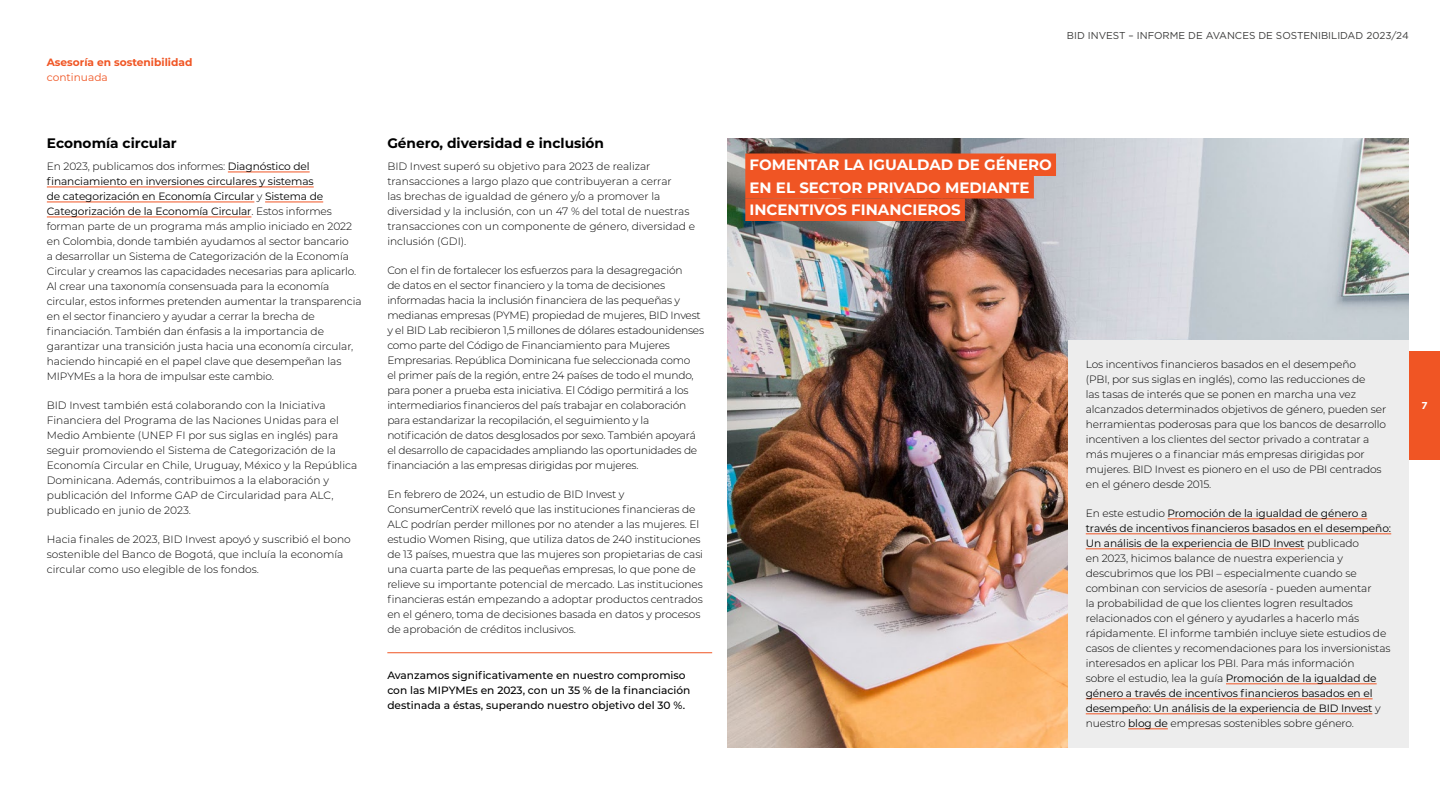
<style>
.page{position:relative;width:1440px;height:810px;background:#fff}
.page>*{position:absolute;margin:0;border:0;box-sizing:border-box;transform-origin:0 0}
.t1{font:700 15px/22.5px "Montserrat";color:#fff}
.t2{font:700 13.75px "Montserrat";color:#000}
.t3{font:300 10.62px/15px "Montserrat";letter-spacing:-.01em;color:#000}
.t4{font:500 10.62px/15px "Montserrat";color:#000}
.t5{font:700 10.62px "Montserrat";color:#f05524}
.t6{font:10.62px "Montserrat";color:#f05524}
.t7{font:10px "Gotham";color:#3c3c3b}
.t8{font:700 10px "Gotham";color:#fff}
.s1{font-weight:400}
</style>
<div class="page">
<img style="left:728px;top:138px;width:681px;height:609px">
<hr style="left:228px;top:172px;width:82px;height:1px;background:#f05524">
<hr style="left:47px;top:187px;width:267px;height:1px;background:#f05524">
<hr style="left:47px;top:202px;width:207px;height:1px;background:#f05524">
<hr style="left:265px;top:202px;width:58px;height:1px;background:#f05524">
<hr style="left:47px;top:217px;width:204px;height:1px;background:#f05524">
<hr style="left:387px;top:653px;width:325px;height:1px;background:#f05524">
<div style="left:745px;top:154px;width:311px;height:22px;background:#f05524"></div>
<div style="left:745px;top:176px;width:289px;height:23px;background:#f05524"></div>
<div style="left:745px;top:199px;width:220px;height:22px;background:#f05524"></div>
<div style="left:1068px;top:340px;width:341px;height:408px;background:#ededed"></div>
<hr style="left:1168px;top:519px;width:199px;height:1px;background:#f05524">
<hr style="left:1086px;top:534px;width:305px;height:1px;background:#f05524">
<hr style="left:1086px;top:549px;width:219px;height:1px;background:#f05524">
<hr style="left:1226px;top:684px;width:151px;height:1px;background:#f05524">
<hr style="left:1086px;top:699px;width:287px;height:1px;background:#f05524">
<hr style="left:1086px;top:714px;width:286px;height:1px;background:#f05524">
<hr style="left:1128px;top:729px;width:40px;height:1px;background:#f05524">
<div style="left:1409px;top:351px;width:31px;height:108px;background:#f05524"></div>
<p class="t5" style="left:47px;top:55px;width:147px">Asesoría en sostenibilidad</p>
<p class="t6" style="left:47px;top:70px;width:63px">continuada</p>
<p class="t2" style="left:47px;top:133px;width:131px">Economía circular</p>
<p class="t3" style="left:47px;top:158px;width:316px">En 2023, publicamos dos informes: <span class="s1">Diagnóstico del financiamiento en inversiones circulares y sistemas<br>de categorización en Economía Circular</span> y <span class="s1">Sistema de Categorización de la Economía Circular</span>. Estos informes forman parte de un programa más amplio iniciado en 2022 en Colombia, donde también ayudamos al sector bancario<br>a desarrollar un Sistema de Categorización de la Economía Circular y creamos las capacidades necesarias para aplicarlo.<br>Al crear una taxonomía consensuada para la economía circular, estos informes pretenden aumentar la transparencia en el sector financiero y ayudar a cerrar la brecha de financiación. También dan énfasis a la importancia de garantizar una transición justa hacia una economía circular, haciendo hincapié en el papel clave que desempeñan las MIPYMEs a la hora de impulsar este cambio.</p>
<p class="t3" style="left:47px;top:398px;width:312px">BID Invest también está colaborando con la Iniciativa Financiera del Programa de las Naciones Unidas para el Medio Ambiente (UNEP FI por sus siglas en inglés) para seguir promoviendo el Sistema de Categorización de la Economía Circular en Chile, Uruguay, México y la República Dominicana. Además, contribuimos a la elaboración y publicación del Informe GAP de Circularidad para ALC, publicado en junio de 2023.</p>
<p class="t3" style="left:47px;top:532px;width:305px">Hacia finales de 2023, BID Invest apoyó y suscribió el bono sostenible del Banco de Bogotá, que incluía la economía circular como uso elegible de los fondos.</p>
<p class="t2" style="left:387px;top:133px;width:218px">Género, diversidad e inclusión</p>
<p class="t3" style="left:387px;top:158px;width:309px">BID Invest superó su objetivo para 2023 de realizar transacciones a largo plazo que contribuyeran a cerrar<br>las brechas de igualdad de género y/o a promover la diversidad y la inclusión, con un 47 % del total de nuestras transacciones con un componente de género, diversidad e inclusión (GDI).</p>
<p class="t3" style="left:387px;top:263px;width:318px">Con el fin de fortalecer los esfuerzos para la desagregación<br>de datos en el sector financiero y la toma de decisiones informadas hacia la inclusión financiera de las pequeñas y medianas empresas (PYME) propiedad de mujeres, BID Invest y el BID Lab recibieron 1,5 millones de dólares estadounidenses como parte del Código de Financiamiento para Mujeres Empresarias. República Dominicana fue seleccionada como<br>el primer país de la región, entre 24 países de todo el mundo, para poner a prueba esta iniciativa. El Código permitirá a los intermediarios financieros del país trabajar en colaboración para estandarizar la recopilación, el seguimiento y la notificación de datos desglosados por sexo. También apoyará el desarrollo de capacidades ampliando las oportunidades de financiación a las empresas dirigidas por mujeres.</p>
<p class="t3" style="left:387px;top:487px;width:317px">En febrero de 2024, un estudio de BID Invest y ConsumerCentriX reveló que las instituciones financieras de ALC podrían perder millones por no atender a las mujeres. El estudio Women Rising, que utiliza datos de 240 instituciones de 13 países, muestra que las mujeres son propietarias de casi una cuarta parte de las pequeñas empresas, lo que pone de relieve su importante potencial de mercado. Las instituciones financieras están empezando a adoptar productos centrados en el género, toma de decisiones basada en datos y procesos de aprobación de créditos inclusivos.</p>
<p class="t4" style="left:387px;top:667px;width:305px">Avanzamos significativamente en nuestro compromiso con las MIPYMEs en 2023, con un 35 % de la financiación destinada a éstas, superando nuestro objetivo del 30 %.</p>
<p class="t7" style="left:1067px;top:29px;width:343px">BID INVEST – INFORME DE AVANCES DE SOSTENIBILIDAD 2023/24</p>
<h1 class="t1" style="left:750px;top:153px;width:304px">FOMENTAR LA IGUALDAD DE GÉNERO<br>EN EL SECTOR PRIVADO MEDIANTE<br>INCENTIVOS FINANCIEROS</h1>
<p class="t3" style="left:1086px;top:356px;width:302px">Los incentivos financieros basados en el desempeño<br>(PBI, por sus siglas en inglés), como las reducciones de<br>las tasas de interés que se ponen en marcha una vez alcanzados determinados objetivos de género, pueden ser herramientas poderosas para que los bancos de desarrollo incentiven a los clientes del sector privado a contratar a más mujeres o a financiar más empresas dirigidas por mujeres. BID Invest es pionero en el uso de PBI centrados en el género desde 2015.</p>
<p class="t3" style="left:1086px;top:505px;width:307px">En este estudio <span class="s1">Promoción de la igualdad de género a través de incentivos financieros basados en el desempeño:<br>Un análisis de la experiencia de BID Invest</span> publicado<br>en 2023, hicimos balance de nuestra experiencia y descubrimos que los PBI – especialmente cuando se combinan con servicios de asesoría - pueden aumentar<br>la probabilidad de que los clientes logren resultados relacionados con el género y ayudarles a hacerlo más rápidamente. El informe también incluye siete estudios de casos de clientes y recomendaciones para los inversionistas interesados en aplicar los PBI. Para más información<br>sobre el estudio, lea la guía <span class="s1">Promoción de la igualdad de género a través de incentivos financieros basados en el desempeño: Un análisis de la experiencia de BID Invest</span> y nuestro <span class="s1">blog de</span> empresas sostenibles sobre género.</p>
<p class="t8" style="left:1422px;top:399px;width:8px">7</p>
</div>
